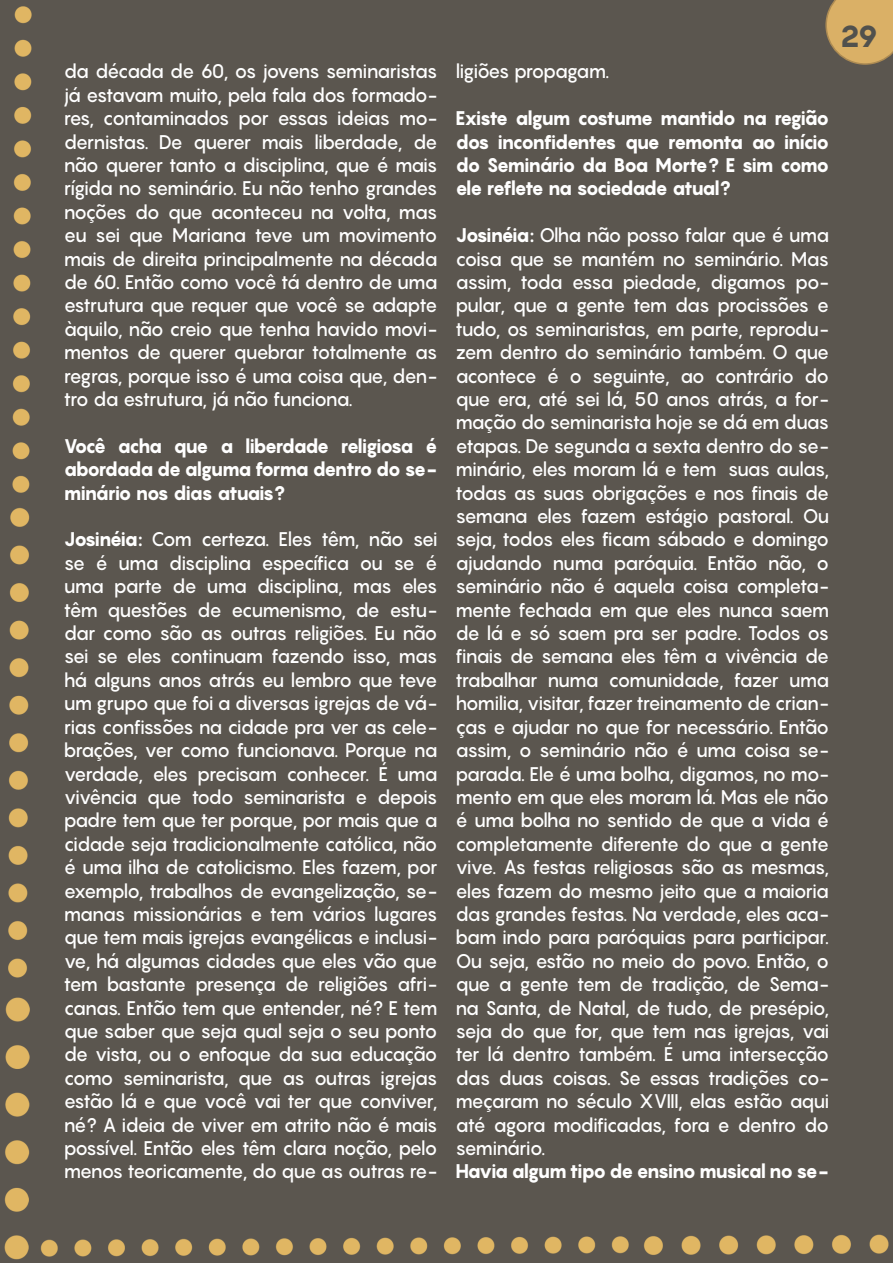
<style>
.page{position:relative;width:893px;height:1263px;background:#5b564f}
.page>*{position:absolute;margin:0;border:0;box-sizing:border-box;transform-origin:0 0}
.t1{font:800 30px "Pangram";color:#51514d}
.t2{font:500 19.5px/23.4px "Pangram";letter-spacing:-.07em;color:#fff;text-align:justify;scale:.95 1}
.t3{font:800 19.5px/23.4px "Pangram";letter-spacing:-.08em;color:#fff;text-align:justify;scale:.95 1}
.s1{font-weight:800}
</style>
<div class="page">
<svg style="left:825px;top:0;width:68px;height:65px;background:#c8a362"></svg>
<p class="t2" style="left:64px;top:59px;width:395px">da década de 60, os jovens seminaristas já estavam muito, pela fala dos formado&shy;res, contaminados por essas ideias mo&shy;dernistas. De querer mais liberdade, de não querer tanto a disciplina, que é mais rígida no seminário. Eu não tenho grandes noções do que aconteceu na volta, mas eu sei que Mariana teve um movimento mais de direita principalmente na década de 60. Então como você tá dentro de uma estrutura que requer que você se adapte àquilo, não creio que tenha havido movi&shy;mentos de querer quebrar totalmente as regras, porque isso é uma coisa que, den&shy;tro da estrutura, já não funciona.</p>
<p class="t3" style="left:64px;top:434px;width:395px">Você acha que a liberdade religiosa é abordada de alguma forma dentro do se&shy;minário nos dias atuais?</p>
<p class="t2" style="left:64px;top:527px;width:395px"><span class="s1">Josinéia:</span> Com certeza. Eles têm, não sei se é uma disciplina específica ou se é uma parte de uma disciplina, mas eles têm questões de ecumenismo, de estu&shy;dar como são as outras religiões. Eu não sei se eles continuam fazendo isso, mas há alguns anos atrás eu lembro que teve um grupo que foi a diversas igrejas de vá&shy;rias confissões na cidade pra ver as cele&shy;brações, ver como funcionava. Porque na verdade, eles precisam conhecer. É uma vivência que todo seminarista e depois padre tem que ter porque, por mais que a cidade seja tradicionalmente católica, não é uma ilha de catolicismo. Eles fazem, por exemplo, trabalhos de evangelização, se&shy;manas missionárias e tem vários lugares que tem mais igrejas evangélicas e inclusi&shy;ve, há algumas cidades que eles vão que tem bastante presença de religiões afri&shy;canas. Então tem que entender, né? E tem que saber que seja qual seja o seu ponto de vista, ou o enfoque da sua educação como seminarista, que as outras igrejas estão lá e que você vai ter que conviver, né? A ideia de viver em atrito não é mais possível. Então eles têm clara noção, pelo menos teoricamente, do que as outras re-</p>
<p class="t2" style="left:455px;top:59px;width:163px">ligiões propagam.</p>
<p class="t3" style="left:455px;top:106px;width:395px">Existe algum costume mantido na região dos inconfidentes que remonta ao início do Seminário da Boa Morte? E sim como ele reflete na sociedade atual?</p>
<p class="t2" style="left:455px;top:223px;width:395px"><span class="s1">Josinéia:</span> Olha não posso falar que é uma coisa que se mantém no seminário. Mas assim, toda essa piedade, digamos po&shy;pular, que a gente tem das procissões e tudo, os seminaristas, em parte, reprodu&shy;zem dentro do seminário também. O que acontece é o seguinte, ao contrário do que era, até sei lá, 50 anos atrás, a for&shy;mação do seminarista hoje se dá em duas etapas. De segunda a sexta dentro do se&shy;minário, eles moram lá e tem suas aulas, todas as suas obrigações e nos finais de semana eles fazem estágio pastoral. Ou seja, todos eles ficam sábado e domingo ajudando numa paróquia. Então não, o seminário não é aquela coisa completa&shy;mente fechada em que eles nunca saem de lá e só saem pra ser padre. Todos os finais de semana eles têm a vivência de trabalhar numa comunidade, fazer uma homilia, visitar, fazer treinamento de crian&shy;ças e ajudar no que for necessário. Então assim, o seminário não é uma coisa se&shy;parada. Ele é uma bolha, digamos, no mo&shy;mento em que eles moram lá. Mas ele não é uma bolha no sentido de que a vida é completamente diferente do que a gente vive. As festas religiosas são as mesmas, eles fazem do mesmo jeito que a maioria das grandes festas. Na verdade, eles aca&shy;bam indo para paróquias para participar.<br>Ou seja, estão no meio do povo. Então, o que a gente tem de tradição, de Sema&shy;na Santa, de Natal, de tudo, de presépio, seja do que for, que tem nas igrejas, vai ter lá dentro também. É uma intersecção das duas coisas. Se essas tradições co&shy;meçaram no século XVIII, elas estão aqui até agora modificadas, fora e dentro do seminário.</p>
<p class="t3" style="left:455px;top:1159px;width:395px">Havia algum tipo de ensino musical no se-</p>
<p class="t1" style="left:840px;top:16px;width:40px">29</p>
</div>
